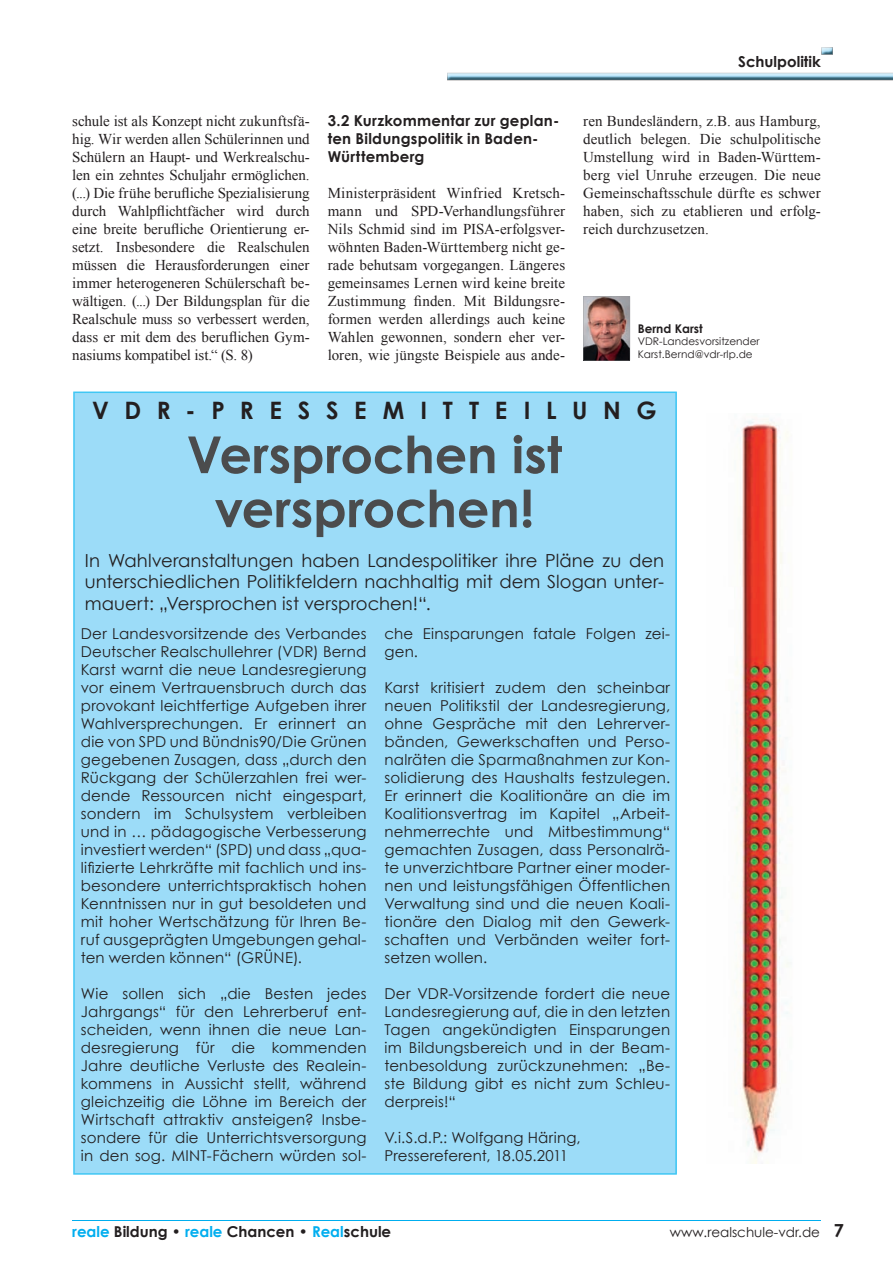
<style>
.page{position:relative;width:893px;height:1263px;background:#fff}
.page>*{position:absolute;margin:0;border:0;box-sizing:border-box;transform-origin:0 0}
.t1{font:700 51px/54px "Century Gothic";letter-spacing:-.005em;color:#4b4c4d;text-align:center}
.t2{font:700 24px "Century Gothic";letter-spacing:.655em;color:#231f20}
.t3{font:18px/21.6px "Century Gothic";letter-spacing:.005em;color:#231f20;text-align:justify}
.t4{font:15px/18px "Century Gothic";letter-spacing:.01em;color:#231f20;text-align:justify}
.t5{font:15px/18px "Times New Roman";color:#231f20;text-align:justify}
.t6{font:700 15px/18px "Century Gothic";letter-spacing:.01em;color:#231f20}
.t7{font:13.5px "Century Gothic";color:#231f20}
.t8{font:700 12px "Century Gothic";color:#231f20}
.t9{font:10.5px/12.6px "Century Gothic";color:#231f20}
.s1{color:#00aeef}
.s2{font-weight:700;font-size:18px}
</style>
<div class="page">
<hr style="left:72px;top:1220px;width:749px;height:1px;background:#00aeef">
<img style="left:447px;top:73px;width:446px;height:7px">
<svg style="left:821px;top:47px;width:12px;height:8px"></svg>
<img style="left:583px;top:296px;width:47px;height:64px">
<div style="left:73px;top:391px;width:604px;height:783px;background:#9cdcf8"></div>
<img style="left:735px;top:419px;width:54px;height:744px">
<p class="t6" style="left:738px;top:52px;width:84px">Schulpolitik</p>
<p class="t5" style="left:72px;top:112px;width:239px">schule ist als Konzept nicht zukunftsfä&shy;hig. Wir werden allen Schülerinnen und Schülern an Haupt- und Werkrealschu&shy;len ein zehntes Schuljahr ermöglichen. (...) Die frühe berufliche Spezialisierung durch Wahlpflichtfächer wird durch eine breite berufliche Orientierung er&shy;setzt. Insbesondere die Realschulen müssen die Herausforderungen einer immer heterogeneren Schülerschaft be&shy;wältigen. (...) Der Bildungsplan für die Realschule muss so verbessert werden, dass er mit dem des beruflichen Gym&shy;nasiums kompatibel ist.“ (S. 8)</p>
<p class="t6" style="left:328px;top:111px;width:233px">3.2 Kurzkommentar zur geplan&shy;ten Bildungspolitik in Baden-<br>Württemberg</p>
<p class="t5" style="left:328px;top:184px;width:239px">Ministerpräsident Winfried Kretsch&shy;mann und SPD-Verhandlungsführer Nils Schmid sind im PISA-erfolgsver&shy;wöhnten Baden-Württemberg nicht ge&shy;rade behutsam vorgegangen. Längeres gemeinsames Lernen wird keine breite Zustimmung finden. Mit Bildungsre&shy;formen werden allerdings auch keine Wahlen gewonnen, sondern eher ver&shy;loren, wie jüngste Beispiele aus ande-</p>
<p class="t5" style="left:583px;top:112px;width:239px">ren Bundesländern, z.B. aus Hamburg, deutlich belegen. Die schulpolitische Umstellung wird in Baden-Württem&shy;berg viel Unruhe erzeugen. Die neue Gemeinschaftsschule dürfte es schwer haben, sich zu etablieren und erfolg&shy;reich durchzusetzen.</p>
<p class="t8" style="left:638px;top:321px;width:67px">Bernd Karst</p>
<p class="t9" style="left:638px;top:335px;width:124px">VDR-Landesvorsitzender<br>Karst.Bernd@vdr-rlp.de</p>
<h2 class="t2" style="left:92px;top:395px;width:566px">VDR-PRESSEMITTEILUNG</h2>
<h1 class="t1" style="left:187px;top:426px;width:377px">Versprochen ist versprochen!</h1>
<p class="t3" style="left:85px;top:549px;width:581px">In Wahlveranstaltungen haben Landespolitiker ihre Pläne zu den unterschiedlichen Politikfeldern nachhaltig mit dem Slogan unter&shy;mauert: „Versprochen ist versprochen!“.</p>
<p class="t4" style="left:81px;top:624px;width:287px">Der Landesvorsitzende des Verbandes Deutscher Realschullehrer (VDR) Bernd Karst warnt die neue Landesregierung vor einem Vertrauensbruch durch das provokant leichtfertige Aufgeben ihrer Wahlversprechungen. Er erinnert an die von SPD und Bündnis90/Die Grünen gegebenen Zusagen, dass „durch den Rückgang der Schülerzahlen frei wer&shy;dende Ressourcen nicht eingespart, sondern im Schulsystem verbleiben und in … pädagogische Verbesserung investiert werden“ (SPD) und dass „qua&shy;lifizierte Lehrkräfte mit fachlich und ins&shy;besondere unterrichtspraktisch hohen Kenntnissen nur in gut besoldeten und mit hoher Wertschätzung für Ihren Be&shy;ruf ausgeprägten Umgebungen gehal&shy;ten werden können“ (GRÜNE).</p>
<p class="t4" style="left:81px;top:984px;width:287px">Wie sollen sich „die Besten jedes Jahrgangs“ für den Lehrerberuf ent&shy;scheiden, wenn ihnen die neue Lan&shy;desregierung für die kommenden Jahre deutliche Verluste des Realein&shy;kommens in Aussicht stellt, während gleichzeitig die Löhne im Bereich der Wirtschaft attraktiv ansteigen? Insbe&shy;sondere für die Unterrichtsversorgung in den sog. MINT-Fächern würden sol-</p>
<p class="t4" style="left:384px;top:624px;width:287px">che Einsparungen fatale Folgen zei&shy;gen.</p>
<p class="t4" style="left:384px;top:678px;width:287px">Karst kritisiert zudem den scheinbar neuen Politikstil der Landesregierung, ohne Gespräche mit den Lehrerver&shy;bänden, Gewerkschaften und Perso&shy;nalräten die Sparmaßnahmen zur Kon&shy;solidierung des Haushalts festzulegen.<br>Er erinnert die Koalitionäre an die im Koalitionsvertrag im Kapitel „Arbeit&shy;nehmerrechte und Mitbestimmung“ gemachten Zusagen, dass Personalrä&shy;te unverzichtbare Partner einer moder&shy;nen und leistungsfähigen Öffentlichen Verwaltung sind und die neuen Koali&shy;tionäre den Dialog mit den Gewerk&shy;schaften und Verbänden weiter fort&shy;setzen wollen.</p>
<p class="t4" style="left:384px;top:984px;width:287px">Der VDR-Vorsitzende fordert die neue Landesregierung auf, die in den letzten Tagen angekündigten Einsparungen im Bildungsbereich und in der Beam&shy;tenbesoldung zurückzunehmen: „Be&shy;ste Bildung gibt es nicht zum Schleu&shy;derpreis!“</p>
<p class="t4" style="left:384px;top:1128px;width:198px">V.i.S.d.P.: Wolfgang Häring,<br>Pressereferent, 18.05.2011</p>
<p class="t6" style="left:72px;top:1222px;width:320px"><span class="s1">reale</span> Bildung • <span class="s1">reale</span> Chancen • <span class="s1">Real</span>schule</p>
<p class="t7" style="left:670px;top:1223px;width:175px">www.realschule-vdr.de <span class="s2">7</span></p>
</div>
